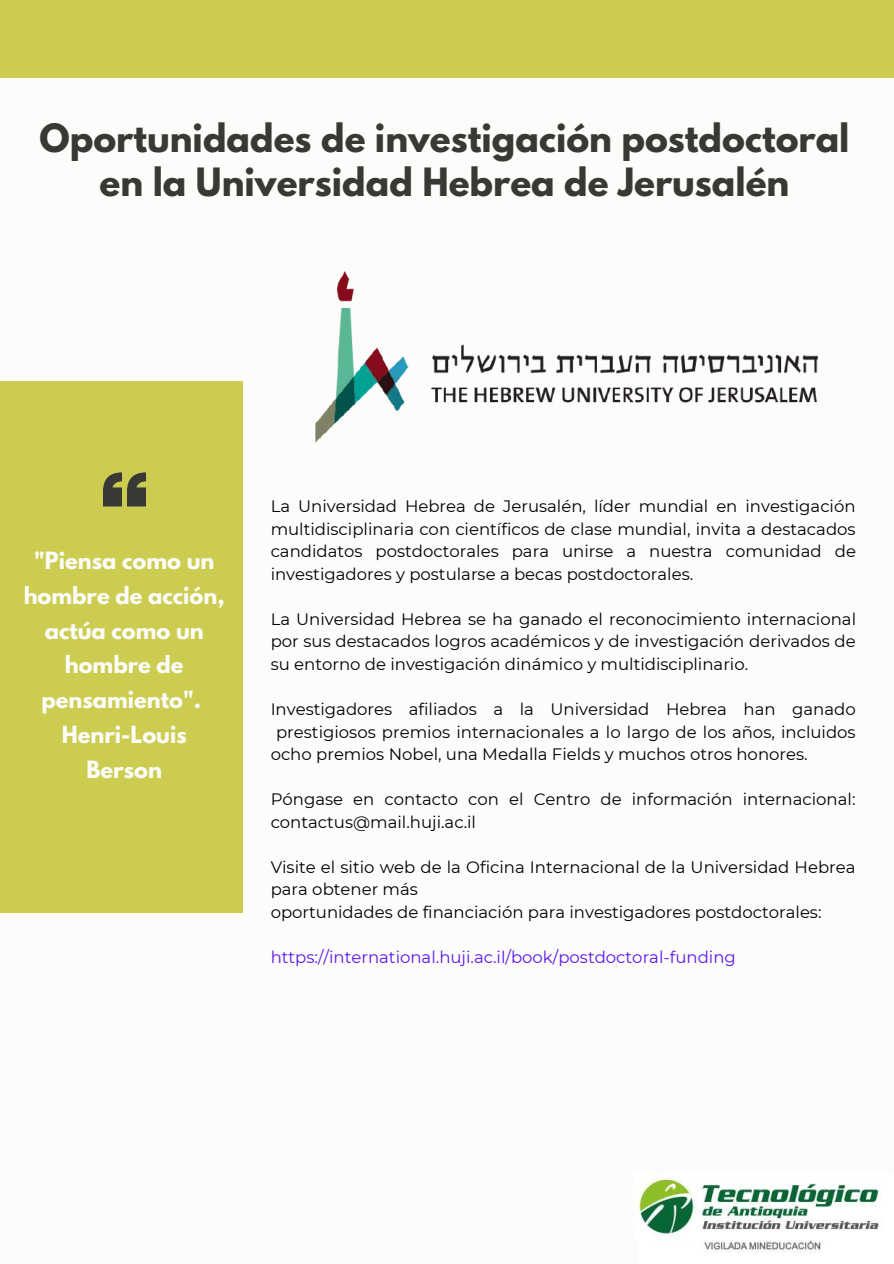
<style>
.page{position:relative;width:894px;height:1264px;background:#fff}
.page>*{position:absolute;margin:0;border:0;box-sizing:border-box;transform-origin:0 0}
.t1{font:700 34.5px/44px "League Spartan";color:#383835;text-align:center}
.t2{font:700 21px/35px "League Spartan";color:#fcfcfa;text-align:center}
.t3{font:16.5px/22.5px "Montserrat";color:#000;text-align:justify}
.t4{font:16.5px "Montserrat";color:#5e17eb}
</style>
<div class="page">
<div style="left:0;top:0;width:893px;height:1263px;background:#fcfcfa"></div>
<div style="left:0;top:381px;width:242px;height:531px;background:#cccc51"></div>
<svg style="left:103px;top:472px;width:42px;height:34px"></svg>
<img style="left:704px;top:1240px;width:117px;height:13px">
<div style="left:0;top:0;width:893px;height:78px;background:#cccc51"></div>
<img style="left:315px;top:271px;width:503px;height:172px">
<img style="left:634px;top:1175px;width:247px;height:60px">
<h1 class="t1" style="left:39px;top:121px;width:811px">Oportunidades de investigación postdoctoral en la Universidad Hebrea de Jerusalén</h1>
<p class="t2" style="left:24px;top:545px;width:202px">"Piensa como un hombre de acción, actúa como un hombre de pensamiento".<br>Henri-Louis<br>Berson</p>
<p class="t3" style="left:270px;top:495px;width:586px">La Universidad Hebrea de Jerusalén, líder mundial en investigación multidisciplinaria con científicos de clase mundial, invita a destacados candidatos postdoctorales para unirse a nuestra comunidad de investigadores y postularse a becas postdoctorales.</p>
<p class="t3" style="left:270px;top:607px;width:586px">La Universidad Hebrea se ha ganado el reconocimiento internacional por sus destacados logros académicos y de investigación derivados de su entorno de investigación dinámico y multidisciplinario.</p>
<p class="t3" style="left:270px;top:697px;width:586px">Investigadores afiliados a la Universidad Hebrea han ganado</p>
<p class="t3" style="left:276px;top:720px;width:581px">prestigiosos premios internacionales a lo largo de los años, incluidos</p>
<p class="t3" style="left:270px;top:742px;width:538px">ocho premios Nobel, una Medalla Fields y muchos otros honores.</p>
<p class="t3" style="left:270px;top:788px;width:586px">Póngase en contacto con el Centro de información internacional: contactus@mail.huji.ac.il</p>
<p class="t3" style="left:270px;top:855px;width:586px;text-align:left">Visite el sitio web de la Oficina Internacional de la Universidad Hebrea para obtener más<br>oportunidades de financiación para investigadores postdoctorales:</p>
<p class="t4" style="left:270px;top:946px;width:466px">https://international.huji.ac.il/book/postdoctoral-funding</p>
</div>
